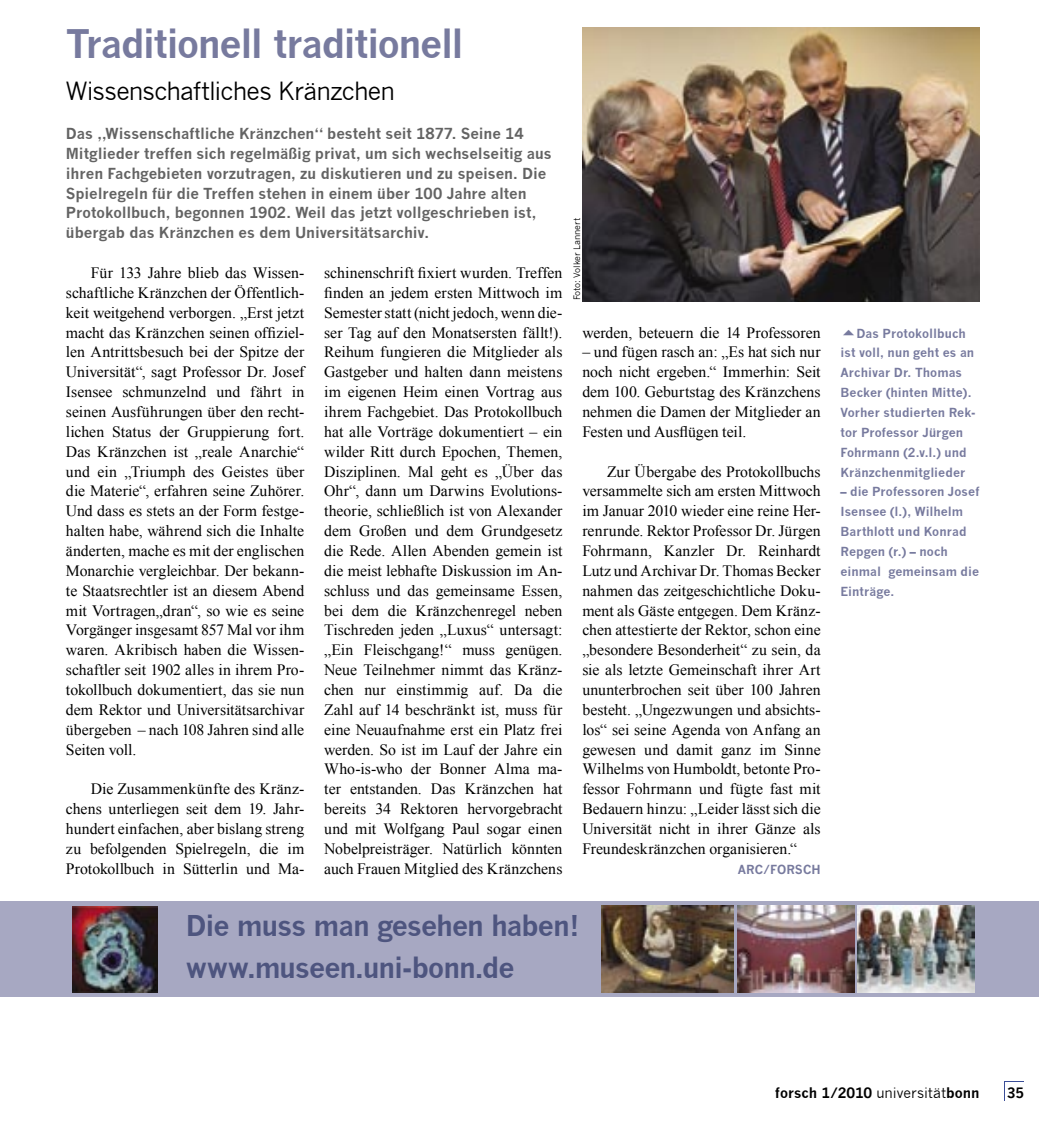
<style>
.page{position:relative;width:1039px;height:1125px;background:#fff}
.page>*{position:absolute;margin:0;border:0;box-sizing:border-box;transform-origin:0 0}
.t1{font:700 38.5px "News Gothic";letter-spacing:-.04em;color:#777a9e}
.t2{font:700 28px/42px "News Gothic";letter-spacing:-.035em;color:#4e557f}
.t3{font:24.5px "News Gothic";letter-spacing:-.035em;color:#000}
.t4{font:15.75px/19.8px "Times New Roman";color:#000;text-align:justify}
.t5{font:700 14.88px/19.8px "News Gothic";letter-spacing:-.005em;color:#636363}
.t6{font:700 14px "News Gothic";color:#000}
.t7{font:700 12.25px/19.8px "News Gothic";letter-spacing:.005em;color:#777a9e}
.t8{font:8.75px "News Gothic";letter-spacing:-.005em;color:#000}
.s1{font-weight:400}
</style>
<div class="page">
<div style="left:0;top:900px;width:1038px;height:96px;background:#a7a8c2"></div>
<img style="left:582px;top:27px;width:397px;height:274px">
<img style="left:73px;top:906px;width:84px;height:86px">
<img style="left:857px;top:905px;width:116px;height:87px">
<img style="left:601px;top:905px;width:132px;height:87px">
<img style="left:737px;top:905px;width:116px;height:87px">
<svg style="left:1004px;top:1081px;width:19px;height:19px"></svg>
<h1 class="t1" style="left:66px;top:20px;width:399px">Traditionell traditionell</h1>
<h3 class="t3" style="left:66px;top:77px;width:330px">Wissenschaftliches Kränzchen</h3>
<p class="t5" style="left:66px;top:123px;width:487px">Das „Wissenschaftliche Kränzchen“ besteht seit 1877. Seine 14<br>Mitglieder treffen sich regelmäßig privat, um sich wechselseitig aus ihren Fachgebieten vorzutragen, zu diskutieren und zu speisen. Die Spielregeln für die Treffen stehen in einem über 100 Jahre alten Protokollbuch, begonnen 1902. Weil das jetzt vollgeschrieben ist, übergab das Kränzchen es dem Universitätsarchiv.</p>
<p class="t4" style="left:324px;top:262px;width:240px">schinenschrift fixiert wurden. Treffen finden an jedem ersten Mittwoch im Semester statt (nicht jedoch, wenn die&shy;ser Tag auf den Monatsersten fällt!).<br>Reihum fungieren die Mitglieder als Gastgeber und halten dann meistens im eigenen Heim einen Vortrag aus ihrem Fachgebiet. Das Protokollbuch hat alle Vorträge dokumentiert – ein wilder Ritt durch Epochen, Themen, Disziplinen. Mal geht es „Über das Ohr“, dann um Darwins Evolutions&shy;theorie, schließlich ist von Alexander dem Großen und dem Grundgesetz die Rede. Allen Abenden gemein ist die meist lebhafte Diskussion im An&shy;schluss und das gemeinsame Essen, bei dem die Kränzchenregel neben Tischreden jeden „Luxus“ untersagt: „Ein Fleischgang!“ muss genügen.<br>Neue Teilnehmer nimmt das Kränz&shy;chen nur einstimmig auf. Da die Zahl auf 14 beschränkt ist, muss für eine Neuaufnahme erst ein Platz frei werden. So ist im Lauf der Jahre ein Who-is-who der Bonner Alma ma&shy;ter entstanden. Das Kränzchen hat bereits 34 Rektoren hervorgebracht und mit Wolfgang Paul sogar einen Nobelpreisträger. Natürlich könnten auch Frauen Mitglied des Kränzchens</p>
<p class="t4" style="left:66px;top:262px;width:240px;text-indent:25px">Für 133 Jahre blieb das Wissen&shy;schaftliche Kränzchen der Öffentlich&shy;keit weitgehend verborgen. „Erst jetzt macht das Kränzchen seinen offiziel&shy;len Antrittsbesuch bei der Spitze der Universität“, sagt Professor Dr. Josef Isensee schmunzelnd und fährt in seinen Ausführungen über den recht&shy;lichen Status der Gruppierung fort.<br>Das Kränzchen ist „reale Anarchie“ und ein „Triumph des Geistes über die Materie“, erfahren seine Zuhörer.<br>Und dass es stets an der Form festge&shy;halten habe, während sich die Inhalte änderten, mache es mit der englischen Monarchie vergleichbar. Der bekann&shy;te Staatsrechtler ist an diesem Abend mit Vortragen„dran“, so wie es seine Vorgänger insgesamt 857 Mal vor ihm waren. Akribisch haben die Wissen&shy;schaftler seit 1902 alles in ihrem Pro&shy;tokollbuch dokumentiert, das sie nun dem Rektor und Universitätsarchivar übergeben – nach 108 Jahren sind alle Seiten voll.</p>
<p class="t4" style="left:66px;top:778px;width:240px;text-indent:25px">Die Zusammenkünfte des Kränz&shy;chens unterliegen seit dem 19. Jahr&shy;hundert einfachen, aber bislang streng zu befolgenden Spielregeln, die im Protokollbuch in Sütterlin und Ma-</p>
<p class="t8" style="left:571px;top:300px;width:84px;rotate:-90deg">Foto: Volker Lannert</p>
<p class="t4" style="left:582px;top:322px;width:240px">werden, beteuern die 14 Professoren</p>
<p class="t4" style="left:582px;top:342px;width:240px">– und fügen rasch an: „Es hat sich nur noch nicht ergeben.“ Immerhin: Seit dem 100. Geburtstag des Kränzchens nehmen die Damen der Mitglieder an Festen und Ausflügen teil.</p>
<p class="t4" style="left:582px;top:461px;width:240px;text-indent:25px">Zur Übergabe des Protokollbuchs versammelte sich am ersten Mittwoch im Januar 2010 wieder eine reine Her&shy;renrunde. Rektor Professor Dr. Jürgen Fohrmann, Kanzler Dr. Reinhardt Lutz und Archivar Dr. Thomas Becker nahmen das zeitgeschichtliche Doku&shy;ment als Gäste entgegen. Dem Kränz&shy;chen attestierte der Rektor, schon eine „besondere Besonderheit“ zu sein, da sie als letzte Gemeinschaft ihrer Art ununterbrochen seit über 100 Jahren besteht. „Ungezwungen und absichts&shy;los“ sei seine Agenda von Anfang an gewesen und damit ganz im Sinne Wilhelms von Humboldt, betonte Pro&shy;fessor Fohrmann und fügte fast mit Bedauern hinzu: „Leider lässt sich die Universität nicht in ihrer Gänze als Freundeskränzchen organisieren.“</p>
<p class="t7" style="left:737px;top:859px;width:84px">ARC/FORSCH</p>
<h2 class="t2" style="left:186px;top:904px;width:395px">Die muss man gesehen haben! www.museen.uni-bonn.de</h2>
<p class="t7" style="left:840px;top:323px;width:136px;text-indent:16px">Das Protokollbuch ist voll, nun geht es an<br>Archivar Dr. Thomas<br>Becker (hinten Mitte).<br>Vorher studierten Rek&shy;tor Professor Jürgen<br>Fohrmann (2.v.l.) und<br>Kränzchenmitglieder</p>
<p class="t7" style="left:840px;top:482px;width:140px">– die Professoren Josef<br>Isensee (l.), Wilhelm<br>Barthlott und Konrad<br>Repgen (r.) – noch einmal gemeinsam die<br>Einträge.</p>
<p class="t6" style="left:775px;top:1084px;width:206px">forsch 1/2010 <span class="s1">universität</span>bonn</p>
<p class="t6" style="left:1006px;top:1084px;width:19px">35</p>
</div>
